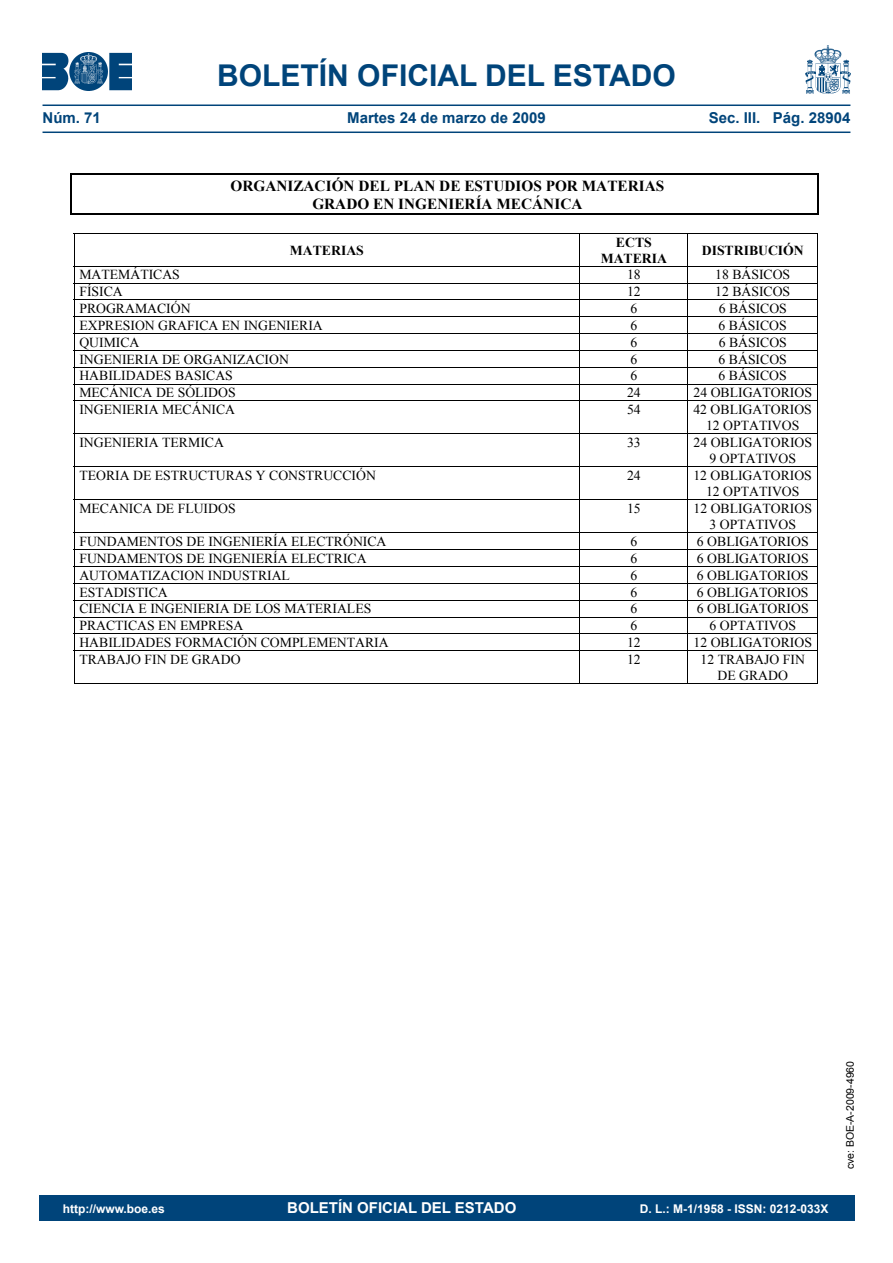
<style>
.page{position:relative;width:893px;height:1263px;background:#fff}
.page>*{position:absolute;margin:0;border:0;box-sizing:border-box;transform-origin:0 0}
.t1{font:700 30px "Arial";color:#00447a}
.t2{font:700 15.3px/18px "Times New Roman";color:#000;text-align:center}
.t3{font:700 15px "Arial";color:#00447a}
.t4{font:700 15px "Arial";color:#fff}
.t5{font:13.8px/16px "Times New Roman";color:#000;text-align:center}
.t6{font:700 13.8px/16px "Times New Roman";color:#000;text-align:center}
.t7{font:700 12px "Arial";color:#fff}
.t8{font:10.5px "Arial";color:#000}
</style>
<div class="page">
<img style="left:43px;top:53px;width:89px;height:37px">
<img style="left:805px;top:46px;width:45px;height:47px">
<hr style="left:43px;top:104px;width:807px;height:2px;background:#00447a">
<hr style="left:43px;top:132px;width:807px;height:1px;background:#00447a">
<hr style="left:70px;top:173px;width:749px;height:2px;background:#000">
<hr style="left:70px;top:213px;width:749px;height:2px;background:#000">
<svg style="left:70px;top:175px;width:1px;height:38px"></svg>
<svg style="left:817px;top:175px;width:2px;height:38px"></svg>
<hr style="left:74px;top:233px;width:744px;height:1px;background:#000">
<hr style="left:74px;top:234px;width:1px;height:32px;background:#000">
<hr style="left:579px;top:234px;width:1px;height:32px;background:#000">
<hr style="left:688px;top:234px;width:1px;height:32px;background:#000">
<hr style="left:817px;top:234px;width:1px;height:32px;background:#000">
<hr style="left:74px;top:266px;width:744px;height:1px;background:#000">
<hr style="left:74px;top:283px;width:744px;height:1px;background:#000">
<hr style="left:74px;top:299px;width:744px;height:1px;background:#000">
<hr style="left:74px;top:316px;width:744px;height:1px;background:#000">
<hr style="left:74px;top:333px;width:744px;height:1px;background:#000">
<hr style="left:74px;top:350px;width:744px;height:1px;background:#000">
<hr style="left:74px;top:367px;width:744px;height:1px;background:#000">
<hr style="left:74px;top:384px;width:744px;height:1px;background:#000">
<svg style="left:74px;top:267px;width:1px;height:134px"></svg>
<svg style="left:579px;top:267px;width:1px;height:134px"></svg>
<svg style="left:817px;top:267px;width:1px;height:134px"></svg>
<hr style="left:74px;top:401px;width:744px;height:1px;background:#000">
<hr style="left:74px;top:401px;width:1px;height:32px;background:#000">
<hr style="left:579px;top:401px;width:1px;height:32px;background:#000">
<hr style="left:688px;top:401px;width:1px;height:32px;background:#000">
<hr style="left:817px;top:401px;width:1px;height:32px;background:#000">
<hr style="left:74px;top:433px;width:744px;height:1px;background:#000">
<hr style="left:74px;top:434px;width:1px;height:32px;background:#000">
<hr style="left:579px;top:434px;width:1px;height:32px;background:#000">
<hr style="left:688px;top:434px;width:1px;height:32px;background:#000">
<hr style="left:817px;top:434px;width:1px;height:32px;background:#000">
<hr style="left:74px;top:466px;width:744px;height:1px;background:#000">
<hr style="left:74px;top:467px;width:1px;height:32px;background:#000">
<hr style="left:579px;top:467px;width:1px;height:32px;background:#000">
<hr style="left:688px;top:467px;width:1px;height:32px;background:#000">
<hr style="left:817px;top:467px;width:1px;height:32px;background:#000">
<hr style="left:74px;top:499px;width:744px;height:1px;background:#000">
<hr style="left:74px;top:500px;width:1px;height:32px;background:#000">
<hr style="left:579px;top:500px;width:1px;height:32px;background:#000">
<hr style="left:688px;top:500px;width:1px;height:32px;background:#000">
<hr style="left:817px;top:500px;width:1px;height:32px;background:#000">
<hr style="left:74px;top:532px;width:744px;height:1px;background:#000">
<hr style="left:74px;top:549px;width:744px;height:1px;background:#000">
<hr style="left:74px;top:566px;width:744px;height:1px;background:#000">
<hr style="left:74px;top:583px;width:744px;height:1px;background:#000">
<hr style="left:74px;top:600px;width:744px;height:1px;background:#000">
<hr style="left:74px;top:617px;width:744px;height:1px;background:#000">
<hr style="left:74px;top:633px;width:744px;height:1px;background:#000">
<svg style="left:74px;top:533px;width:1px;height:117px"></svg>
<svg style="left:579px;top:533px;width:1px;height:117px"></svg>
<svg style="left:817px;top:533px;width:1px;height:117px"></svg>
<hr style="left:74px;top:650px;width:744px;height:1px;background:#000">
<hr style="left:74px;top:651px;width:1px;height:33px;background:#000">
<hr style="left:74px;top:683px;width:505px;height:1px;background:#000">
<hr style="left:579px;top:651px;width:1px;height:33px;background:#000">
<hr style="left:580px;top:683px;width:108px;height:1px;background:#000">
<hr style="left:688px;top:651px;width:1px;height:33px;background:#000">
<hr style="left:688px;top:683px;width:129px;height:1px;background:#000">
<hr style="left:817px;top:651px;width:1px;height:33px;background:#000">
<div style="left:39px;top:1195px;width:815px;height:25px;background:#00447a"></div>
<h1 class="t1" style="left:217px;top:55px;width:460px">BOLETÍN OFICIAL DEL ESTADO</h1>
<p class="t3" style="left:43px;top:108px;width:60px">Núm. 71</p>
<p class="t3" style="left:347px;top:108px;width:200px">Martes 24 de marzo de 2009</p>
<p class="t3" style="left:709px;top:108px;width:143px">Sec. III. Pág. 28904</p>
<p class="t2" style="left:231px;top:176px;width:435px">ORGANIZACIÓN DEL PLAN DE ESTUDIOS POR MATERIAS<br>GRADO EN INGENIERÍA MECÁNICA</p>
<p class="t6" style="left:290px;top:242px;width:75px">MATERIAS</p>
<p class="t6" style="left:601px;top:234px;width:68px">ECTS<br>MATERIA</p>
<p class="t6" style="left:702px;top:242px;width:104px">DISTRIBUCIÓN</p>
<p class="t5" style="left:79px;top:266px;width:102px">MATEMÁTICAS</p>
<p class="t5" style="left:627px;top:266px;width:15px">18</p>
<p class="t5" style="left:715px;top:266px;width:77px">18 BÁSICOS</p>
<p class="t5" style="left:79px;top:283px;width:45px">FÍSICA</p>
<p class="t5" style="left:627px;top:283px;width:15px">12</p>
<p class="t5" style="left:715px;top:283px;width:77px">12 BÁSICOS</p>
<p class="t5" style="left:79px;top:300px;width:113px">PROGRAMACIÓN</p>
<p class="t5" style="left:630px;top:300px;width:8px">6</p>
<p class="t5" style="left:719px;top:300px;width:70px">6 BÁSICOS</p>
<p class="t5" style="left:79px;top:317px;width:245px">EXPRESION GRAFICA EN INGENIERIA</p>
<p class="t5" style="left:630px;top:317px;width:8px">6</p>
<p class="t5" style="left:719px;top:317px;width:70px">6 BÁSICOS</p>
<p class="t5" style="left:79px;top:334px;width:62px">QUIMICA</p>
<p class="t5" style="left:630px;top:334px;width:8px">6</p>
<p class="t5" style="left:719px;top:334px;width:70px">6 BÁSICOS</p>
<p class="t5" style="left:79px;top:351px;width:211px">INGENIERIA DE ORGANIZACION</p>
<p class="t5" style="left:630px;top:351px;width:8px">6</p>
<p class="t5" style="left:719px;top:351px;width:70px">6 BÁSICOS</p>
<p class="t5" style="left:79px;top:368px;width:155px">HABILIDADES BASICAS</p>
<p class="t5" style="left:630px;top:368px;width:8px">6</p>
<p class="t5" style="left:719px;top:368px;width:70px">6 BÁSICOS</p>
<p class="t5" style="left:79px;top:384px;width:158px">MECÁNICA DE SÓLIDOS</p>
<p class="t5" style="left:627px;top:384px;width:15px">24</p>
<p class="t5" style="left:694px;top:384px;width:120px">24 OBLIGATORIOS</p>
<p class="t5" style="left:79px;top:401px;width:157px">INGENIERIA MECÁNICA</p>
<p class="t5" style="left:627px;top:401px;width:15px">54</p>
<p class="t5" style="left:693px;top:401px;width:120px">42 OBLIGATORIOS<br>12 OPTATIVOS</p>
<p class="t5" style="left:79px;top:434px;width:146px">INGENIERIA TERMICA</p>
<p class="t5" style="left:627px;top:434px;width:15px">33</p>
<p class="t5" style="left:693px;top:434px;width:120px">24 OBLIGATORIOS<br>9 OPTATIVOS</p>
<p class="t5" style="left:79px;top:467px;width:298px">TEORIA DE ESTRUCTURAS Y CONSTRUCCIÓN</p>
<p class="t5" style="left:627px;top:467px;width:15px">24</p>
<p class="t5" style="left:693px;top:467px;width:120px">12 OBLIGATORIOS<br>12 OPTATIVOS</p>
<p class="t5" style="left:79px;top:500px;width:158px">MECANICA DE FLUIDOS</p>
<p class="t5" style="left:627px;top:500px;width:15px">15</p>
<p class="t5" style="left:693px;top:500px;width:120px">12 OBLIGATORIOS<br>3 OPTATIVOS</p>
<p class="t5" style="left:79px;top:533px;width:309px">FUNDAMENTOS DE INGENIERÍA ELECTRÓNICA</p>
<p class="t5" style="left:630px;top:533px;width:8px">6</p>
<p class="t5" style="left:697px;top:533px;width:113px">6 OBLIGATORIOS</p>
<p class="t5" style="left:79px;top:550px;width:289px">FUNDAMENTOS DE INGENIERÍA ELECTRICA</p>
<p class="t5" style="left:630px;top:550px;width:8px">6</p>
<p class="t5" style="left:697px;top:550px;width:113px">6 OBLIGATORIOS</p>
<p class="t5" style="left:79px;top:567px;width:212px">AUTOMATIZACION INDUSTRIAL</p>
<p class="t5" style="left:630px;top:567px;width:8px">6</p>
<p class="t5" style="left:697px;top:567px;width:113px">6 OBLIGATORIOS</p>
<p class="t5" style="left:79px;top:584px;width:90px">ESTADISTICA</p>
<p class="t5" style="left:630px;top:584px;width:8px">6</p>
<p class="t5" style="left:697px;top:584px;width:113px">6 OBLIGATORIOS</p>
<p class="t5" style="left:79px;top:600px;width:293px">CIENCIA E INGENIERIA DE LOS MATERIALES</p>
<p class="t5" style="left:630px;top:600px;width:8px">6</p>
<p class="t5" style="left:697px;top:600px;width:113px">6 OBLIGATORIOS</p>
<p class="t5" style="left:79px;top:617px;width:165px">PRACTICAS EN EMPRESA</p>
<p class="t5" style="left:630px;top:617px;width:8px">6</p>
<p class="t5" style="left:710px;top:617px;width:88px">6 OPTATIVOS</p>
<p class="t5" style="left:79px;top:634px;width:311px">HABILIDADES FORMACIÓN COMPLEMENTARIA</p>
<p class="t5" style="left:627px;top:634px;width:15px">12</p>
<p class="t5" style="left:693px;top:634px;width:120px">12 OBLIGATORIOS</p>
<p class="t5" style="left:79px;top:651px;width:163px">TRABAJO FIN DE GRADO</p>
<p class="t5" style="left:627px;top:651px;width:15px">12</p>
<p class="t5" style="left:700px;top:651px;width:106px">12 TRABAJO FIN<br>DE GRADO</p>
<p class="t7" style="left:63px;top:1201px;width:104px">http://www.boe.es</p>
<p class="t4" style="left:287px;top:1198px;width:231px">BOLETÍN OFICIAL DEL ESTADO</p>
<p class="t7" style="left:640px;top:1201px;width:190px">D. L.: M-1/1958 - ISSN: 0212-033X</p>
<p class="t8" style="left:843px;top:1169px;width:110px;rotate:-90deg">cve: BOE-A-2009-4960</p>
</div>
